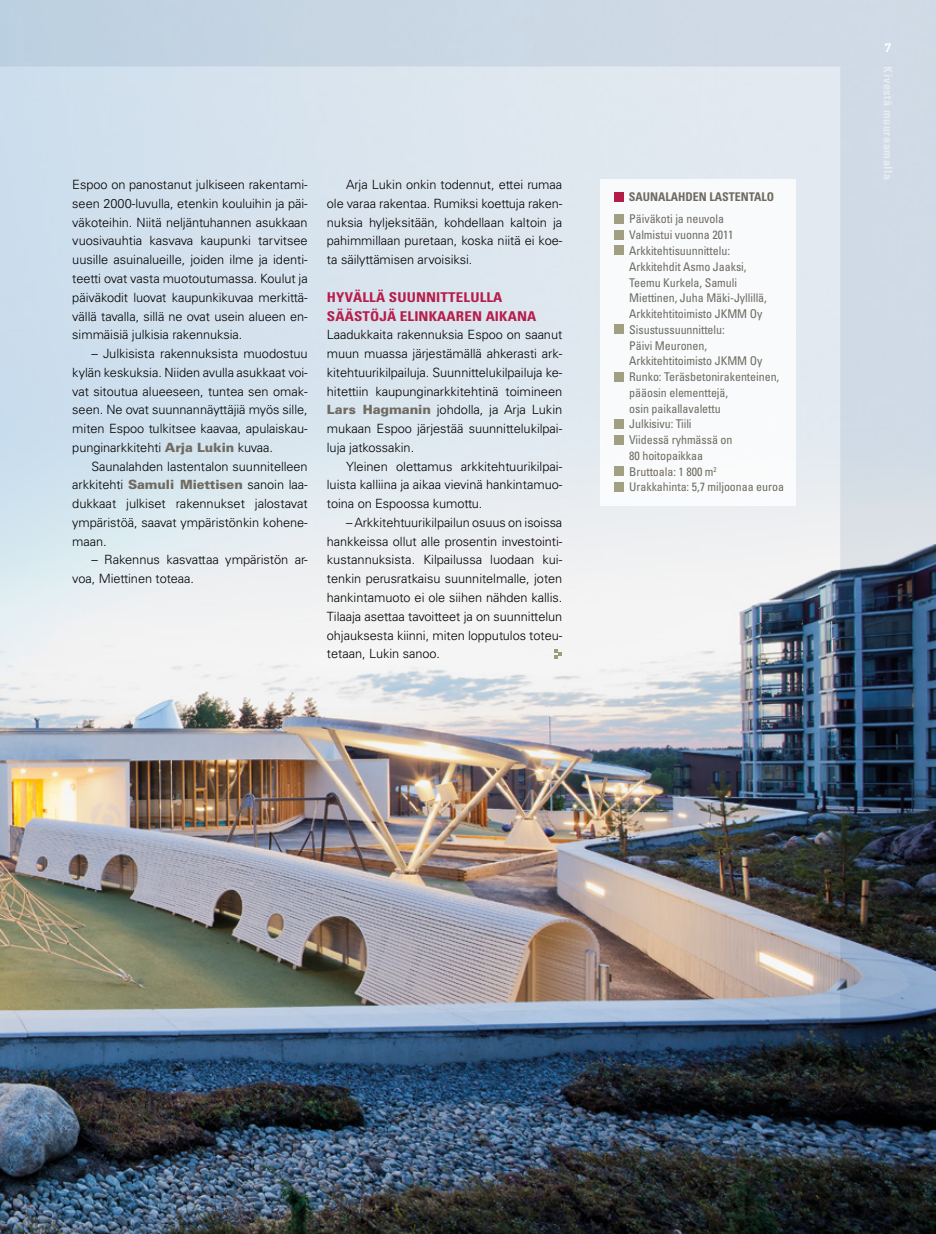
<style>
.page{position:relative;width:936px;height:1234px;background:#fff}
.page>*{position:absolute;margin:0;border:0;box-sizing:border-box;transform-origin:0 0}
.t1{font:700 condensed 13.5px/18.8px "Univers LT";letter-spacing:.01em;color:#b71d4a;scale:1.11 1}
.t2{font:300 12.75px/18.8px "Univers LT";letter-spacing:-.005em;color:#000;text-align:justify}
.t3{font:condensed 12px/15.8px "Univers LT";letter-spacing:-.005em;color:#6f6b62}
.t4{font:700 condensed 12px "Univers LT";color:#6f6b62}
.t5{font:700 condensed 12px "Univers LT";letter-spacing:.05em;color:#fff}
.t6{font:600 12px "Lubalin Graph LT";color:#fff}
.s1{font-weight:900;color:#6f6b62}
</style>
<div class="page">
<img style="left:0;top:0;width:935px;height:1233px">
<div style="left:600px;top:179px;width:196px;height:327px;background:#fff"></div>
<div style="left:614px;top:192px;width:9px;height:9px;background:#b71d4a"></div>
<div style="left:614px;top:214px;width:9px;height:9px;background:#a5a385"></div>
<div style="left:614px;top:230px;width:9px;height:9px;background:#a5a385"></div>
<div style="left:614px;top:246px;width:9px;height:9px;background:#a5a385"></div>
<div style="left:614px;top:324px;width:9px;height:10px;background:#a5a385"></div>
<div style="left:614px;top:372px;width:9px;height:9px;background:#a5a385"></div>
<div style="left:614px;top:419px;width:9px;height:9px;background:#a5a385"></div>
<div style="left:614px;top:435px;width:9px;height:9px;background:#a5a385"></div>
<div style="left:614px;top:466px;width:9px;height:9px;background:#a5a385"></div>
<div style="left:614px;top:482px;width:9px;height:9px;background:#a5a385"></div>
<svg style="left:555px;top:649px;width:6px;height:9px"></svg>
<p class="t2" style="left:72px;top:175px;width:237px">Espoo on panostanut julkiseen rakentami&shy;seen 2000-luvulla, etenkin kouluihin ja päi&shy;väkoteihin. Niitä neljäntuhannen asukkaan vuosivauhtia kasvava kaupunki tarvitsee uusille asuinalueille, joiden ilme ja identi&shy;teetti ovat vasta muotoutumassa. Koulut ja päiväkodit luovat kaupunkikuvaa merkittä&shy;vällä tavalla, sillä ne ovat usein alueen en&shy;simmäisiä julkisia rakennuksia.</p>
<p class="t2" style="left:72px;top:344px;width:237px;text-indent:19px">– Julkisista rakennuksista muodostuu kylän keskuksia. Niiden avulla asukkaat voi&shy;vat sitoutua alueeseen, tuntea sen omak&shy;seen. Ne ovat suunnannäyttäjiä myös sille, miten Espoo tulkitsee kaavaa, apulaiskau&shy;punginarkkitehti <span class="s1">Arja Lukin</span> kuvaa.</p>
<p class="t2" style="left:72px;top:456px;width:237px;text-indent:19px">Saunalahden lastentalon suunnitelleen arkkitehti <span class="s1">Samuli Miettisen</span> sanoin laa&shy;dukkaat julkiset rakennukset jalostavat ympäristöä, saavat ympäristönkin kohene&shy;maan.</p>
<p class="t2" style="left:72px;top:550px;width:237px;text-indent:19px">– Rakennus kasvattaa ympäristön ar&shy;voa, Miettinen toteaa.</p>
<p class="t2" style="left:327px;top:175px;width:237px;text-indent:19px">Arja Lukin onkin todennut, ettei rumaa ole varaa rakentaa. Rumiksi koettuja raken&shy;nuksia hyljeksitään, kohdellaan kaltoin ja pahimmillaan puretaan, koska niitä ei koe&shy;ta säilyttämisen arvoisiksi.</p>
<p class="t1" style="left:327px;top:287px;width:190px">HYVÄLLÄ SUUNNITTELULLA<br>SÄÄSTÖJÄ ELINKAAREN AIKANA</p>
<p class="t2" style="left:327px;top:325px;width:237px">Laadukkaita rakennuksia Espoo on saanut muun muassa järjestämällä ahkerasti ark&shy;kitehtuurikilpailuja. Suunnittelukilpailuja ke&shy;hitettiin kaupunginarkkitehtinä toimineen <span class="s1">Lars Hagmanin</span> johdolla, ja Arja Lukin mukaan Espoo järjestää suunnittelukilpai&shy;luja jatkossakin.</p>
<p class="t2" style="left:327px;top:456px;width:237px;text-indent:19px">Yleinen olettamus arkkitehtuurikilpai&shy;luista kalliina ja aikaa vievinä hankintamuo&shy;toina on Espoossa kumottu.</p>
<p class="t2" style="left:327px;top:513px;width:237px;text-indent:19px">– Arkkitehtuurikilpailun osuus on isoissa hankkeissa ollut alle prosentin investointi&shy;kustannuksista. Kilpailussa luodaan kui&shy;tenkin perusratkaisu suunnitelmalle, joten hankintamuoto ei ole siihen nähden kallis.<br>Tilaaja asettaa tavoitteet ja on suunnittelun ohjauksesta kiinni, miten lopputulos toteu&shy;tetaan, Lukin sanoo.</p>
<p class="t4" style="left:628px;top:190px;width:147px">SAUNALAHDEN LASTENTALO</p>
<p class="t3" style="left:629px;top:211px;width:156px">Päiväkoti ja neuvola<br>Valmistui vuonna 2011<br>Arkkitehtisuunnittelu:<br>Arkkitehdit Asmo Jaaksi,<br>Teemu Kurkela, Samuli<br>Miettinen, Juha Mäki-Jyllillä,<br>Arkkitehtitoimisto JKMM Oy<br>Sisustussuunnittelu:<br>Päivi Meuronen,<br>Arkkitehtitoimisto JKMM Oy<br>Runko: Teräsbetonirakenteinen, pääosin elementtejä,<br>osin paikallavalettu<br>Julkisivu: Tiili<br>Viidessä ryhmässä on<br>80 hoitopaikkaa<br>Bruttoala: 1 800 m<sup>2<br></sup>Urakkahinta: 5,7 miljoonaa euroa</p>
<p class="t6" style="left:884px;top:40px;width:8px">7</p>
<p class="t5" style="left:895px;top:66px;width:115px;rotate:90deg">KIVESTÄ MUURAAMALLA</p>
</div>
